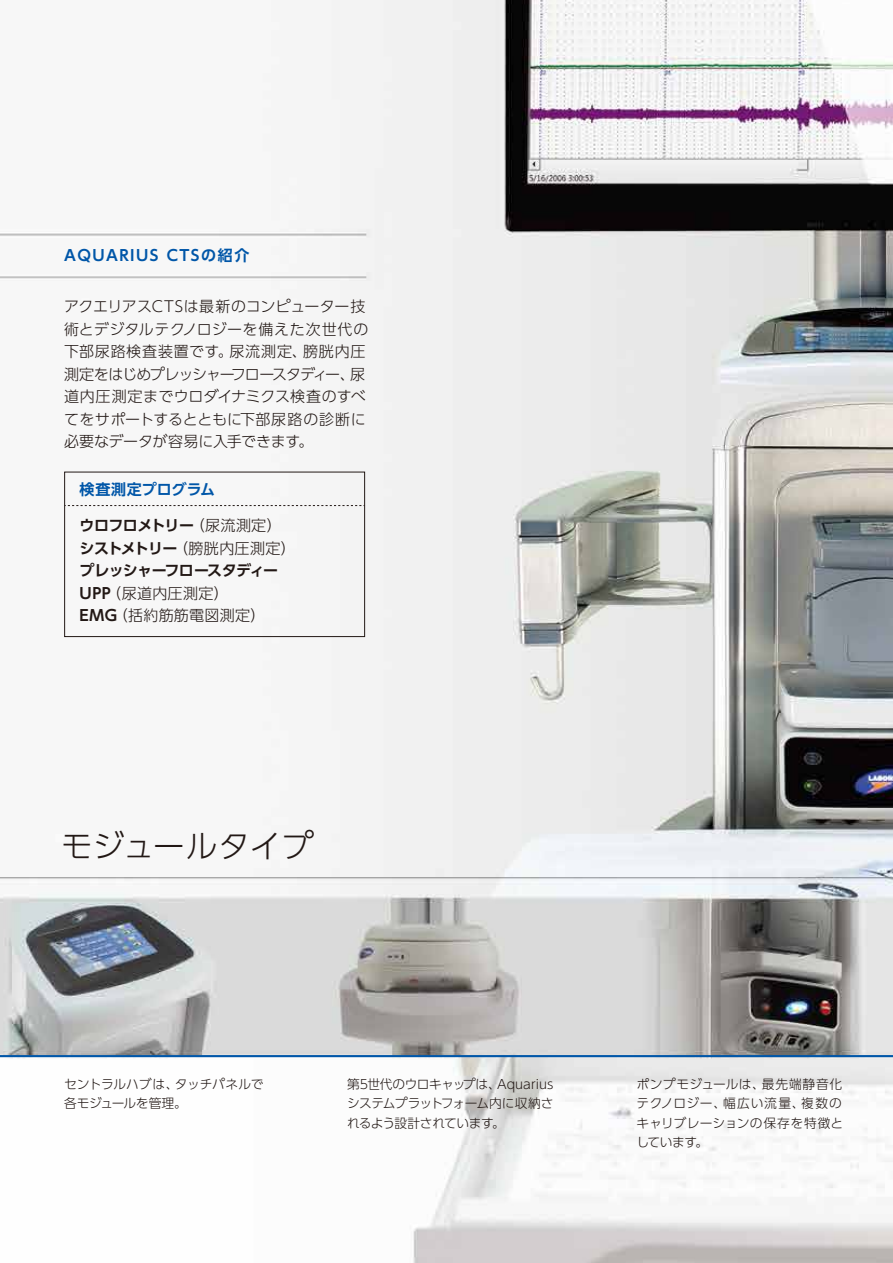
<style>
.page{position:relative;width:893px;height:1263px;background:#fff}
.page>*{position:absolute;margin:0;border:0;box-sizing:border-box;transform-origin:0 0}
.t1{font:300 31.5px "UD Shin Go Pro";letter-spacing:.005em;color:#221815}
.t2{font:300 15px/22.5px "UD Shin Go Pro";letter-spacing:.015em;color:#221815}
.t3{font:700 15px "UD Shin Go Pro De";letter-spacing:-.045em;color:#221815}
.t4{font:700 15px "UD Shin Go Pro De";letter-spacing:.1em;color:#0056a8}
.t5{font:700 15px "UD Shin Go Pro De";letter-spacing:.01em;color:#0056a8}
.t6{font:300 12.75px/19.5px "UD Shin Go Pro";letter-spacing:-.01em;color:#221815;text-align:justify}
.s1{font-family:"UD Shin Go Pro";font-weight:300}
.s2{font-family:"UD Shin Go Pro De";font-weight:700}
</style>
<div class="page">
<img style="left:0;top:0;width:893px;height:1263px">
<hr style="left:0;top:1055px;width:893px;height:2px;background:#0056a8">
<div style="left:64px;top:472px;width:301px;height:165px;border:1px solid #221815"></div>
<svg style="left:65px;top:505px;width:300px;height:1px"></svg>
<p class="t4" style="left:64px;top:243px;width:187px">AQUARIUS CTSの紹介</p>
<p class="t2" style="left:64px;top:295px;width:306px">アクエリアスCTSは最新のコンピューター技術とデジタルテクノロジーを備えた次世代の下部尿路検査装置です。尿流測定、膀胱内圧測定をはじめプレッシャーフロースタディー、尿道内圧測定までウロダイナミクス検査のすべてをサポートするとともに下部尿路の診断に必要なデータが容易に入手できます。</p>
<p class="t5" style="left:80px;top:477px;width:137px">検査測定プログラム</p>
<p class="t3" style="left:80px;top:513px;width:204px">ウロフロメトリー<span class="s1">（尿流測定）</span></p>
<p class="t2" style="left:80px;top:536px;width:218px"><span class="s2">シストメトリー</span>（膀胱内圧測定）</p>
<p class="t3" style="left:80px;top:558px;width:200px">プレッシャーフロースタディー</p>
<p class="t2" style="left:80px;top:581px;width:187px"><span class="s2">UPP</span>（尿道内圧測定）<br><span class="s2">EMG</span>（括約筋筋電図測定）</p>
<h1 class="t1" style="left:61px;top:820px;width:253px">モジュールタイプ</h1>
<p class="t6" style="left:64px;top:1074px;width:201px">セントラルハブは、タッチパネルで各モジュールを管理。</p>
<p class="t6" style="left:347px;top:1074px;width:208px">第5世代のウロキャップは、Aquariusシステムプラットフォーム内に収納されるよう設計されています。</p>
<p class="t6" style="left:636px;top:1074px;width:208px">ポンプモジュールは、最先端静音化テクノロジー、幅広い流量、複数のキャリブレーションの保存を特徴としています。</p>
</div>
